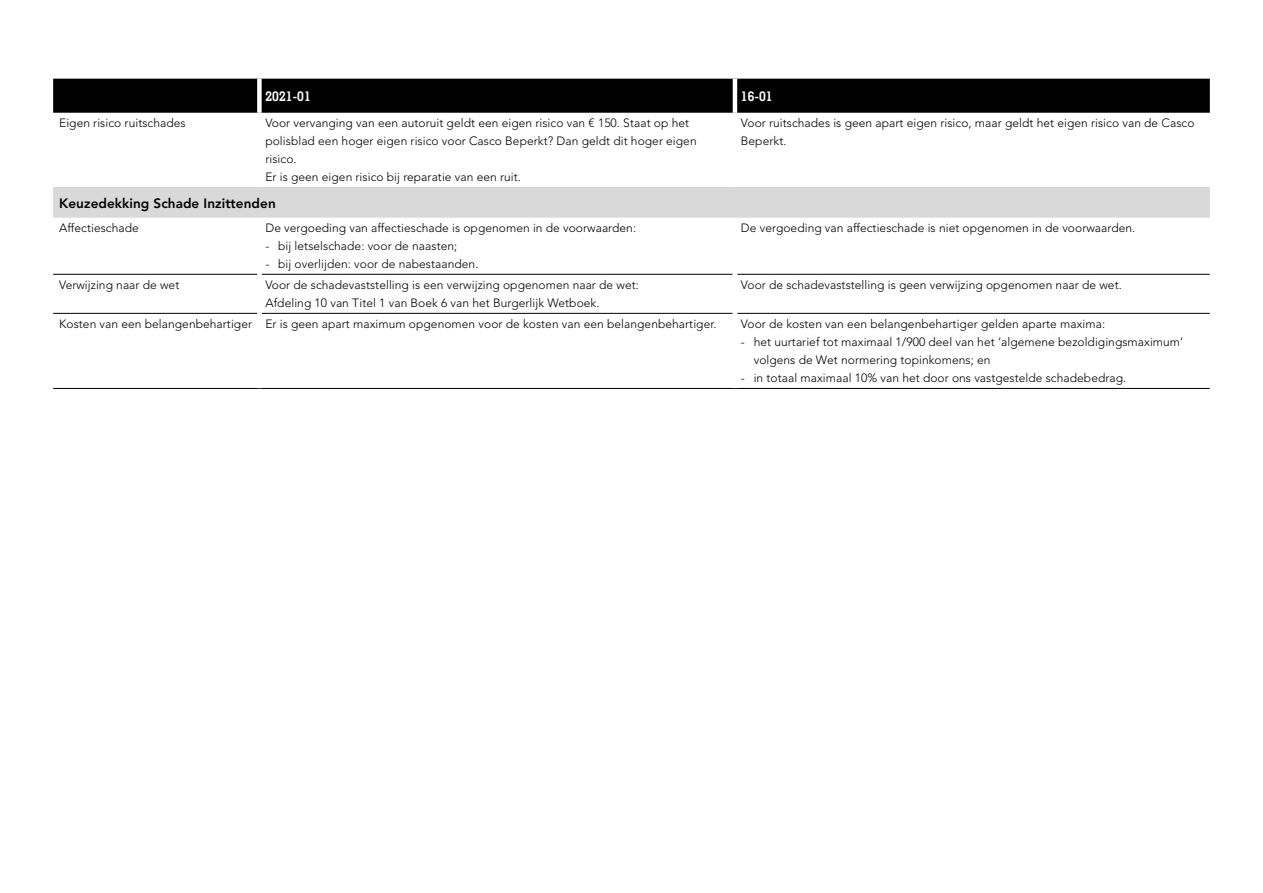
<style>
.page{position:relative;width:1263px;height:893px;background:#fff}
.page>*{position:absolute;margin:0;border:0;box-sizing:border-box;transform-origin:0 0}
.t1{font:800 13.5px "Avenir LT Std";letter-spacing:.005em;color:#000}
.t2{font:700 13.5px "Memphis LT Std";letter-spacing:.005em;color:#fff}
.t3{font:300 12px/18px "Avenir LT Std";letter-spacing:.005em;color:#000}
</style>
<div class="page">
<div style="left:53px;top:79px;width:1157px;height:34px;background:#000"></div>
<div style="left:53px;top:187px;width:1157px;height:30px;background:#d9d9d9"></div>
<hr style="left:53px;top:274px;width:204px;height:1px;background:#000">
<hr style="left:262px;top:274px;width:471px;height:1px;background:#000">
<hr style="left:737px;top:274px;width:473px;height:1px;background:#000">
<hr style="left:53px;top:313px;width:204px;height:1px;background:#000">
<hr style="left:262px;top:313px;width:471px;height:1px;background:#000">
<hr style="left:737px;top:313px;width:473px;height:1px;background:#000">
<hr style="left:53px;top:388px;width:206px;height:1px;background:#000">
<hr style="left:259px;top:388px;width:476px;height:1px;background:#000">
<hr style="left:735px;top:388px;width:475px;height:1px;background:#000">
<div style="left:257px;top:79px;width:5px;height:34px;background:#fff"></div>
<hr style="left:733px;top:79px;width:4px;height:34px;background:#fff">
<hr style="left:53px;top:217px;width:206px;height:1px;background:#dadada">
<hr style="left:259px;top:217px;width:476px;height:1px;background:#dadada">
<hr style="left:735px;top:217px;width:475px;height:1px;background:#dadada">
<p class="t2" style="left:265px;top:87px;width:47px">2021-01</p>
<p class="t2" style="left:741px;top:87px;width:33px">16-01</p>
<p class="t3" style="left:59px;top:114px;width:128px">Eigen risico ruitschades</p>
<p class="t3" style="left:265px;top:114px;width:433px">Voor vervanging van een autoruit geldt een eigen risico van € 150. Staat op het polisblad een hoger eigen risico voor Casco Beperkt? Dan geldt dit hoger eigen risico.<br>Er is geen eigen risico bij reparatie van een ruit.</p>
<p class="t3" style="left:741px;top:114px;width:455px">Voor ruitschades is geen apart eigen risico, maar geldt het eigen risico van de Casco<br>Beperkt.</p>
<p class="t1" style="left:59px;top:195px;width:218px">Keuzedekking Schade Inzittenden</p>
<p class="t3" style="left:59px;top:219px;width:81px">Affectieschade</p>
<p class="t3" style="left:265px;top:219px;width:372px">De vergoeding van affectieschade is opgenomen in de voorwaarden:</p>
<p class="t3" style="left:265px;top:237px;width:193px">- bij letselschade: voor de naasten;</p>
<p class="t3" style="left:265px;top:255px;width:215px">- bij overlijden: voor de nabestaanden.</p>
<p class="t3" style="left:741px;top:219px;width:396px">De vergoeding van affectieschade is niet opgenomen in de voorwaarden.</p>
<p class="t3" style="left:59px;top:276px;width:122px">Verwijzing naar de wet</p>
<p class="t3" style="left:265px;top:276px;width:375px">Voor de schadevaststelling is een verwijzing opgenomen naar de wet:<br>Afdeling 10 van Titel 1 van Boek 6 van het Burgerlijk Wetboek.</p>
<p class="t3" style="left:741px;top:276px;width:382px">Voor de schadevaststelling is geen verwijzing opgenomen naar de wet.</p>
<p class="t3" style="left:59px;top:315px;width:659px">Kosten van een belangenbehartiger Er is geen apart maximum opgenomen voor de kosten van een belangenbehartiger.</p>
<p class="t3" style="left:741px;top:315px;width:366px">Voor de kosten van een belangenbehartiger gelden aparte maxima:</p>
<p class="t3" style="left:754px;top:333px;width:431px;text-indent:-13px">- het uurtarief tot maximaal 1/900 deel van het ‘algemene bezoldigingsmaximum’ volgens de Wet normering topinkomens; en</p>
<p class="t3" style="left:741px;top:369px;width:387px">- in totaal maximaal 10% van het door ons vastgestelde schadebedrag.</p>
</div>
